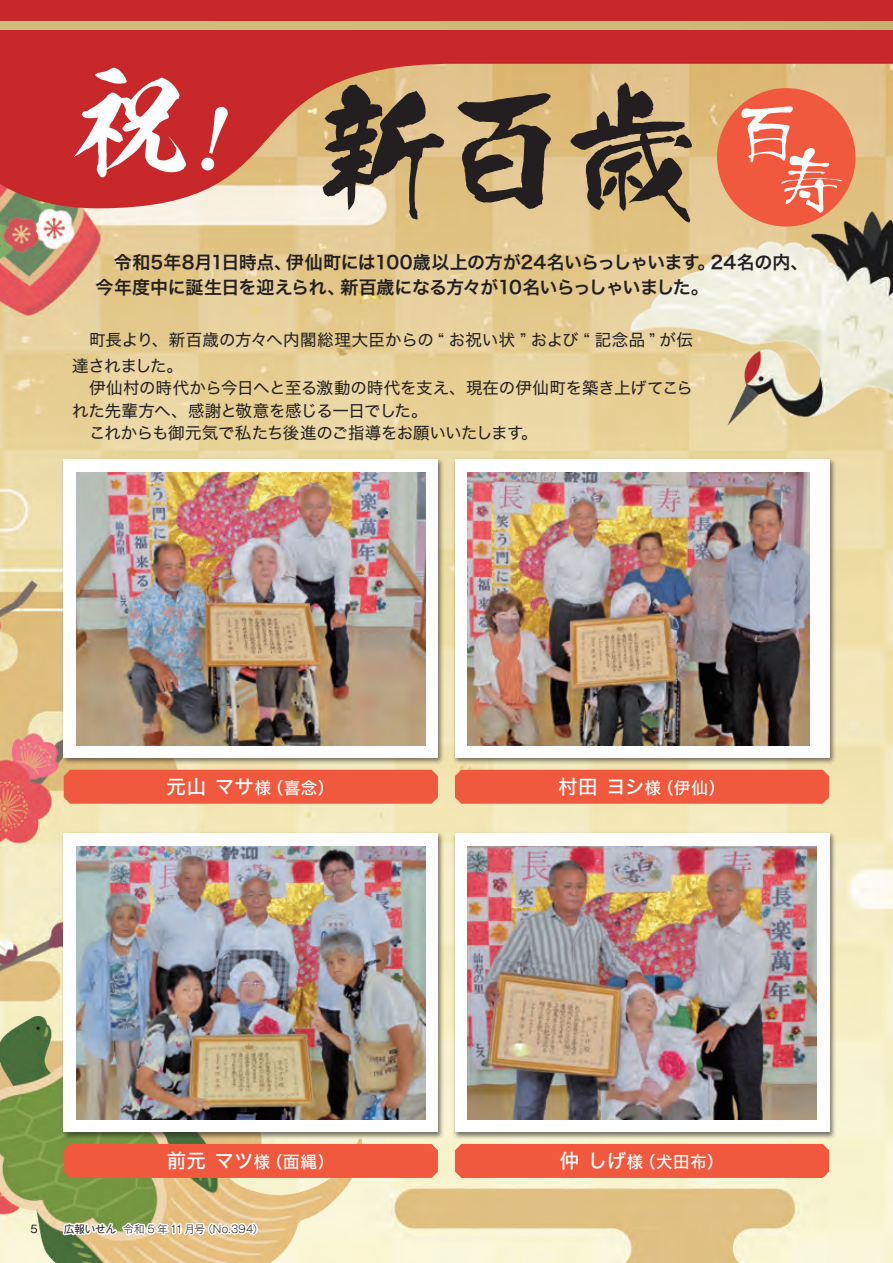
<style>
.page{position:relative;width:893px;height:1263px;background:#fff}
.page>*{position:absolute;margin:0;border:0;box-sizing:border-box;transform-origin:0 0}
.t1{font:135.75px "Kso Furaibou";color:#231f20}
.t2{font:132.3px "Okina Sample Otf";color:#fff}
.t3{font:68.25px "Karakusa Std R";color:#fff}
.t4{font:19.5px "Hira Kaku Std W5";letter-spacing:.03em;color:#fff}
.t5{font:18px "Hira Kaku Std N W6";letter-spacing:-.025em;color:#231f20}
.t6{font:18px "Hira Kaku Std N W6";letter-spacing:-.05em;color:#231f20}
.t7{font:16.5px/25.5px "Hira Kaku Std W4";letter-spacing:-.02em;color:#231f20}
.t8{font:16.5px "Hira Kaku Std W5";letter-spacing:.04em;color:#fff}
.t9{font:300 10.5px "Gothic MB101 Pro";letter-spacing:.025em;color:#231f20}
.t10{font:10.5px "Gothic MB101 Pro";letter-spacing:-.005em;color:#231f20}
.s1{font-size:16.5px}
</style>
<div class="page">
<img style="left:0;top:208px;width:893px;height:1055px">
<svg style="left:0;top:0;width:893px;height:208px;background:#d36e56"></svg>
<div style="left:0;top:21px;width:893px;height:9px;background:#cdbb7a"></div>
<img style="left:0;top:1016px;width:361px;height:247px">
<img style="left:580px;top:189px;width:313px;height:344px">
<svg style="left:51px;top:1211px;width:208px;height:50px;background:#cdc08d"></svg>
<div style="left:61px;top:831px;width:384px;height:308px;background:#231f20;opacity:.6"></div>
<div style="left:64px;top:833px;width:374px;height:299px;background:#fff"></div>
<div style="left:61px;top:457px;width:384px;height:307px;background:#231f20;opacity:.6"></div>
<div style="left:64px;top:459px;width:374px;height:299px;background:#fff"></div>
<div style="left:452px;top:831px;width:384px;height:308px;background:#231f20;opacity:.6"></div>
<div style="left:455px;top:833px;width:374px;height:299px;background:#fff"></div>
<div style="left:452px;top:457px;width:384px;height:307px;background:#231f20;opacity:.6"></div>
<div style="left:455px;top:459px;width:374px;height:299px;background:#fff"></div>
<div style="left:64px;top:1144px;width:374px;height:34px;background:#f0593e"></div>
<div style="left:64px;top:770px;width:374px;height:34px;background:#f0593e"></div>
<div style="left:455px;top:1144px;width:374px;height:34px;background:#f0593e"></div>
<div style="left:455px;top:770px;width:374px;height:34px;background:#f0593e"></div>
<img style="left:76px;top:846px;width:349px;height:273px">
<img style="left:76px;top:472px;width:349px;height:273px">
<img style="left:468px;top:846px;width:348px;height:273px">
<img style="left:468px;top:472px;width:341px;height:273px">
<div style="left:717px;top:88px;width:138px;height:139px;background:#f0593e;border-radius:50%"></div>
<div style="left:200px;top:104px;width:29px;height:68px;background:#c9282b"></div>
<p class="t2" style="left:66px;top:56px;width:134px">祝</p>
<p class="t1" style="left:313px;top:75px;width:388px">新百歳</p>
<p class="t3" style="left:734px;top:85px;width:70px">百</p>
<p class="t3" style="left:776px;top:133px;width:70px">寿</p>
<p class="t5" style="left:286px;top:248px;width:431px">伊仙町には100歳以上の方が24名いらっしゃいます。</p>
<p class="t5" style="left:711px;top:248px;width:99px">24名の内、</p>
<p class="t5" style="left:114px;top:248px;width:180px">令和5年8月1日時点、</p>
<p class="t6" style="left:340px;top:274px;width:370px">新百歳になる方々が10名いらっしゃいました。</p>
<p class="t5" style="left:96px;top:274px;width:251px">今年度中に誕生日を迎えられ、</p>
<p class="t7" style="left:72px;top:327px;width:622px;text-indent:17px">町長より、新百歳の方々へ内閣総理大臣からの “ お祝い状 ” および “ 記念品 ” が伝達されました。</p>
<p class="t7" style="left:72px;top:377px;width:622px;line-height:22.5px">　伊仙村の時代から今日へと至る激動の時代を支え、現在の伊仙町を築き上げてこられた先輩方へ、感謝と敬意を感じる一日でした。</p>
<p class="t7" style="left:72px;top:420px;width:467px">　これからも御元気で私たち後進のご指導をお願いいたします。</p>
<p class="t4" style="left:167px;top:772px;width:106px">元山マサ<span class="s1">様</span></p>
<p class="t8" style="left:267px;top:775px;width:69px">（喜念(</p>
<p class="t4" style="left:558px;top:772px;width:105px">村田ヨシ<span class="s1">様</span></p>
<p class="t8" style="left:657px;top:775px;width:70px">（伊仙(</p>
<p class="t10" style="left:30px;top:1220px;width:9px">5</p>
<p class="t4" style="left:167px;top:1146px;width:105px">前元マツ<span class="s1">様</span></p>
<p class="t8" style="left:266px;top:1149px;width:70px">（面縄(</p>
<p class="t9" style="left:202px;top:1220px;width:62px">（No.394(</p>
<p class="t10" style="left:64px;top:1220px;width:54px">広報いせん</p>
<p class="t9" style="left:123px;top:1220px;width:83px">令和 5 年 11 月号</p>
<p class="t4" style="left:560px;top:1146px;width:85px">仲しげ<span class="s1">様</span></p>
<p class="t8" style="left:639px;top:1149px;width:86px">（犬田布(</p>
</div>
